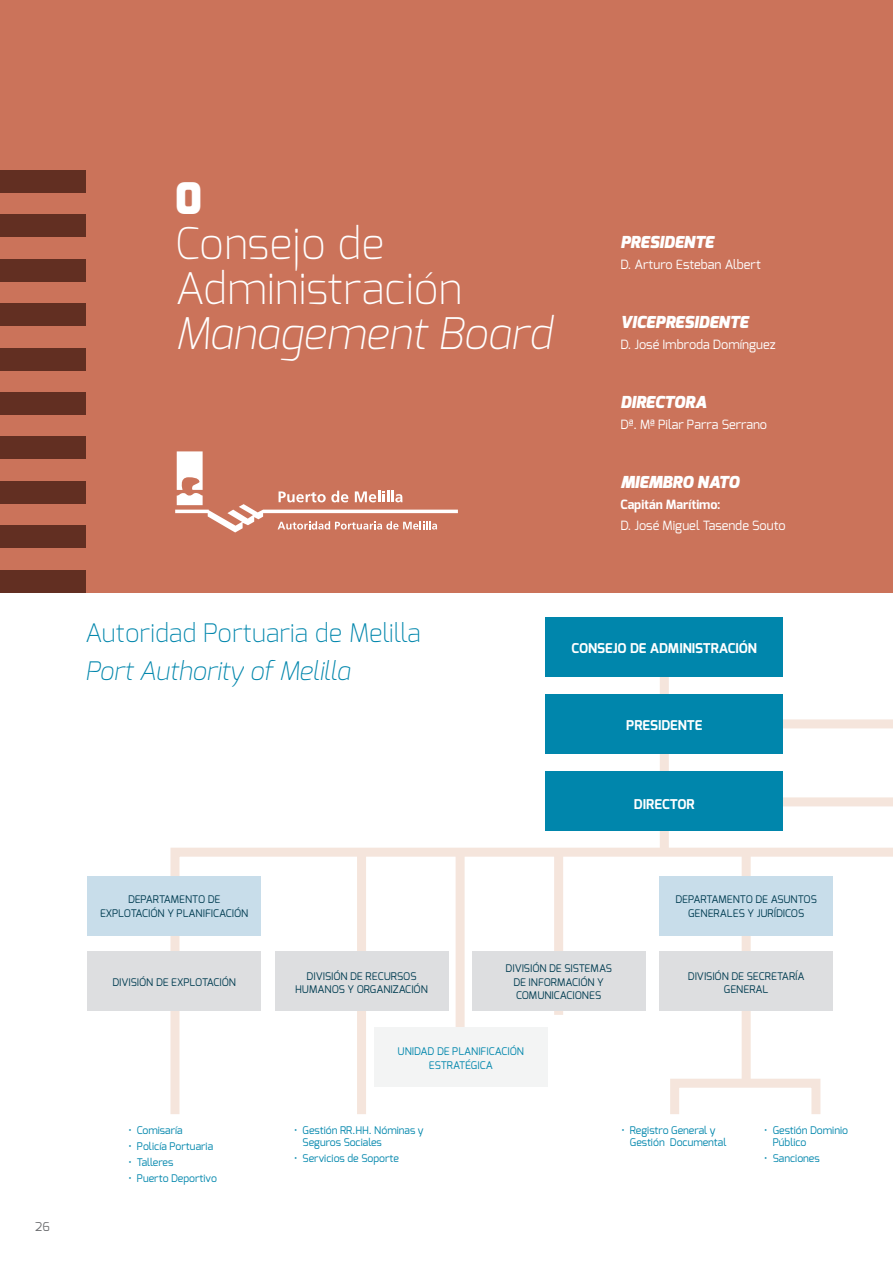
<style>
.page{position:relative;width:893px;height:1263px;background:#fff}
.page>*{position:absolute;margin:0;border:0;box-sizing:border-box;transform-origin:0 0}
.t1{font:200 43.5px/45px "Exo";color:#fff}
.t2{font:italic 200 43.5px "Exo";color:#fff}
.t3{font:900 43.5px "Exo";color:#fff}
.t4{font:200 25.5px "Exo";color:#0086ac}
.t5{font:italic 200 25.5px "Exo";color:#0086ac}
.t6{font:italic 900 16.5px "Exo";color:#fff}
.t7{font:700 13.5px "Exo";color:#fff}
.t8{font:12.75px "Exo";color:#fff}
.t9{font:700 12.75px "Exo";color:#fff}
.t10{font:12px "Exo";color:#6c6d70}
.t11{font:10.5px/13.5px "Exo";color:#003c51;text-align:center}
.t12{font:10.5px/12px "Exo";color:#0086ac}
</style>
<div class="page">
<div style="left:0;top:0;width:893px;height:592px;background:#cb735a"></div>
<div style="left:0;top:171px;width:85px;height:22px;background:#622f22"></div>
<div style="left:0;top:215px;width:85px;height:22px;background:#622f22"></div>
<div style="left:0;top:259px;width:85px;height:22px;background:#622f22"></div>
<div style="left:0;top:304px;width:85px;height:22px;background:#622f22"></div>
<div style="left:0;top:348px;width:85px;height:22px;background:#622f22"></div>
<div style="left:0;top:392px;width:85px;height:22px;background:#622f22"></div>
<div style="left:0;top:437px;width:85px;height:22px;background:#622f22"></div>
<div style="left:0;top:526px;width:85px;height:22px;background:#622f22"></div>
<div style="left:0;top:481px;width:85px;height:22px;background:#622f22"></div>
<div style="left:0;top:570px;width:85px;height:22px;background:#622f22"></div>
<svg style="left:175px;top:451px;width:283px;height:81px"></svg>
<div style="left:783px;top:797px;width:110px;height:9px;background:#f5e5dc"></div>
<div style="left:783px;top:719px;width:110px;height:9px;background:#f5e5dc"></div>
<div style="left:660px;top:655px;width:9px;height:197px;background:#f5e5dc"></div>
<svg style="left:170px;top:848px;width:723px;height:266px"></svg>
<div style="left:670px;top:1079px;width:150px;height:40px;border:9px solid #f5e5dc"></div>
<div style="left:546px;top:694px;width:237px;height:60px;background:#0086ac"></div>
<div style="left:546px;top:617px;width:237px;height:60px;background:#0086ac"></div>
<div style="left:546px;top:771px;width:237px;height:60px;background:#0086ac"></div>
<div style="left:88px;top:876px;width:173px;height:59px;background:#c8ddea"></div>
<div style="left:659px;top:876px;width:174px;height:59px;background:#c8ddea"></div>
<div style="left:88px;top:951px;width:173px;height:60px;background:#dddee0"></div>
<div style="left:275px;top:951px;width:173px;height:60px;background:#dddee0"></div>
<div style="left:374px;top:1027px;width:173px;height:59px;background:#f3f4f4"></div>
<div style="left:659px;top:951px;width:174px;height:60px;background:#dddee0"></div>
<div style="left:472px;top:951px;width:173px;height:60px;background:#dddee0"></div>
<p class="t10" style="left:35px;top:1218px;width:16px">26</p>
<h1 class="t3" style="left:175px;top:171px;width:29px">0</h1>
<h1 class="t1" style="left:175px;top:221px;width:289px">Consejo de<br>Administración</h1>
<h1 class="t2" style="left:175px;top:305px;width:378px">Management Board</h1>
<h3 class="t6" style="left:620px;top:232px;width:95px">PRESIDENTE</h3>
<p class="t8" style="left:620px;top:256px;width:142px">D. Arturo Esteban Albert</p>
<h3 class="t6" style="left:620px;top:312px;width:129px">VICEPRESIDENTE</h3>
<p class="t8" style="left:620px;top:336px;width:157px">D. José Imbroda Domínguez</p>
<h3 class="t6" style="left:620px;top:392px;width:87px">DIRECTORA</h3>
<p class="t8" style="left:620px;top:416px;width:148px">Dª. Mª Pilar Parra Serrano</p>
<h3 class="t6" style="left:620px;top:472px;width:120px">MIEMBRO NATO</h3>
<p class="t9" style="left:620px;top:496px;width:102px">Capitán Marítimo:</p>
<p class="t8" style="left:620px;top:517px;width:167px">D. José Miguel Tasende Souto</p>
<h2 class="t4" style="left:85px;top:617px;width:337px">Autoridad Portuaria de Melilla</h2>
<h2 class="t5" style="left:85px;top:655px;width:267px">Port Authority of Melilla</h2>
<p class="t7" style="left:572px;top:640px;width:187px">CONSEJO DE ADMINISTRACIÓN</p>
<p class="t7" style="left:626px;top:716px;width:78px">PRESIDENTE</p>
<p class="t7" style="left:634px;top:795px;width:62px">DIRECTOR</p>
<p class="t11" style="left:100px;top:893px;width:148px">DEPARTAMENTO DE<br>EXPLOTACIÓN Y PLANIFICACIÓN</p>
<p class="t11" style="left:675px;top:893px;width:143px">DEPARTAMENTO DE ASUNTOS<br>GENERALES Y JURÍDICOS</p>
<p class="t11" style="left:112px;top:976px;width:124px">DIVISIÓN DE EXPLOTACIÓN</p>
<p class="t11" style="left:295px;top:969px;width:133px">DIVISIÓN DE RECURSOS<br>HUMANOS Y ORGANIZACIÓN</p>
<p class="t11" style="left:505px;top:961px;width:108px">DIVISIÓN DE SISTEMAS<br>DE INFORMACIÓN Y<br>COMUNICACIONES</p>
<p class="t12" style="left:398px;top:1045px;width:126px;line-height:13.5px;text-align:center">UNIDAD DE PLANIFICACIÓN<br>ESTRATÉGICA</p>
<p class="t11" style="left:688px;top:969px;width:118px">DIVISIÓN DE SECRETARÍA<br>GENERAL</p>
<p class="t12" style="left:128px;top:1124px;width:56px">• Comisaría</p>
<p class="t12" style="left:128px;top:1140px;width:86px">• Policía Portuaria</p>
<p class="t12" style="left:128px;top:1156px;width:47px">• Talleres</p>
<p class="t12" style="left:128px;top:1173px;width:90px">• Puerto Deportivo</p>
<p class="t12" style="left:303px;top:1124px;width:123px;text-indent:-9px">• Gestión RR.HH. Nóminas y<br>Seguros Sociales</p>
<p class="t12" style="left:294px;top:1152px;width:106px">• Servicios de Soporte</p>
<p class="t12" style="left:630px;top:1124px;width:98px;text-indent:-9px">• Registro General y<br>Gestión Documental</p>
<p class="t12" style="left:773px;top:1124px;width:77px;text-indent:-9px">• Gestión Dominio<br>Público</p>
<p class="t12" style="left:764px;top:1152px;width:57px">• Sanciones</p>
</div>
